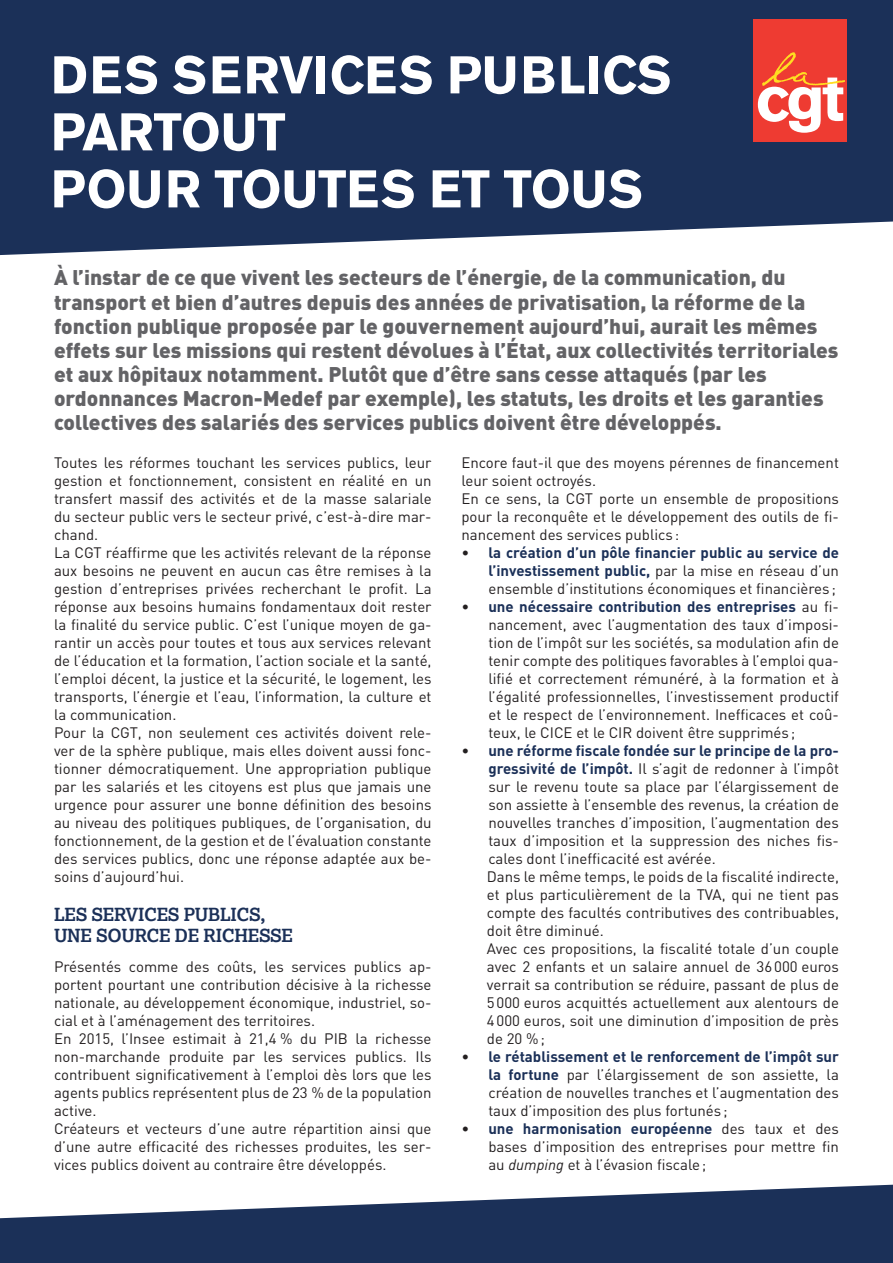
<style>
.page{position:relative;width:893px;height:1263px;background:#fff}
.page>*{position:absolute;margin:0;border:0;box-sizing:border-box;transform-origin:0 0}
.Titre_général{font:700 52.5px/57px "Akzidenz Grotesk BE";color:#fff;scale:.96 1}
.Chapo{font:900 21px/24px "DIN";color:#636366}
.Inter{font:700 18px/21.6px "Lexia";letter-spacing:-.02em;color:#1b3058}
.Texte{font:15px/18px "DIN";color:#231f20;text-align:justify}
.s1{font-weight:700;color:#1b3058}
.s2{font-style:italic}
</style>
<div class="page">
<svg style="left:0;top:0;width:893px;height:255px;background:#2a3e63"></svg>
<svg style="left:0;top:1185px;width:893px;height:78px;fill:#1b3058"></svg>
<div style="left:753px;top:20px;width:94px;height:122px;background:#ee3b32"></div>
<svg style="left:758px;top:52px;width:87px;height:81px"></svg>
<p class="Titre_général" style="left:51px;top:47px;width:648px">DES SERVICES PUBLICS<br>PARTOUT<br>POUR TOUTES ET TOUS</p>
<p class="Chapo" style="left:54px;top:265px;width:786px">À l’instar de ce que vivent les secteurs de l’énergie, de la communication, du transport et bien d’autres depuis des années de privatisation, la réforme de la fonction publique proposée par le gouvernement aujourd’hui, aurait les mêmes effets sur les missions qui restent dévolues à l’État, aux collectivités territoriales et aux hôpitaux notamment. Plutôt que d’être sans cesse attaqués (par les ordonnances Macron-Medef par exemple), les statuts, les droits et les garanties collectives des salariés des services publics doivent être développés.</p>
<p class="Texte" style="left:54px;top:453px;width:379px">Toutes les réformes touchant les services publics, leur gestion et fonctionnement, consistent en réalité en un transfert massif des activités et de la masse salariale du secteur public vers le secteur privé, c’est-à-dire mar&shy;chand.</p>
<p class="Texte" style="left:54px;top:543px;width:379px">La CGT réaffirme que les activités relevant de la réponse aux besoins ne peuvent en aucun cas être remises à la gestion d’entreprises privées recherchant le profit. La réponse aux besoins humains fondamentaux doit rester la finalité du service public. C’est l’unique moyen de ga&shy;rantir un accès pour toutes et tous aux services relevant de l’éducation et la formation, l’action sociale et la santé, l’emploi décent, la justice et la sécurité, le logement, les transports, l’énergie et l’eau, l’information, la culture et la communication.</p>
<p class="Texte" style="left:54px;top:723px;width:379px">Pour la CGT, non seulement ces activités doivent rele&shy;ver de la sphère publique, mais elles doivent aussi fonc&shy;tionner démocratiquement. Une appropriation publique par les salariés et les citoyens est plus que jamais une urgence pour assurer une bonne définition des besoins au niveau des politiques publiques, de l’organisation, du fonctionnement, de la gestion et de l’évaluation constante des services publics, donc une réponse adaptée aux be&shy;soins d’aujourd’hui.</p>
<p class="Inter" style="left:54px;top:903px;width:241px">LES SERVICES PUBLICS,<br>UNE SOURCE DE RICHESSE</p>
<p class="Texte" style="left:54px;top:957px;width:379px">Présentés comme des coûts, les services publics ap&shy;portent pourtant une contribution décisive à la richesse nationale, au développement économique, industriel, so&shy;cial et à l’aménagement des territoires.</p>
<p class="Texte" style="left:54px;top:1029px;width:379px">En 2015, l’Insee estimait à 21,4 % du PIB la richesse non-marchande produite par les services publics. Ils contribuent significativement à l’emploi dès lors que les agents publics représentent plus de 23 % de la population active.</p>
<p class="Texte" style="left:54px;top:1119px;width:379px">Créateurs et vecteurs d’une autre répartition ainsi que d’une autre efficacité des richesses produites, les ser&shy;vices publics doivent au contraire être développés.</p>
<p class="Texte" style="left:461px;top:453px;width:379px">Encore faut-il que des moyens pérennes de financement leur soient octroyés.</p>
<p class="Texte" style="left:461px;top:489px;width:379px">En ce sens, la CGT porte un ensemble de propositions pour la reconquête et le développement des outils de fi&shy;nancement des services publics :</p>
<p class="Texte" style="left:488px;top:543px;width:352px;text-indent:-27px">• <span class="s1">la création d’un pôle financier public au service de l’investissement public,</span> par la mise en réseau d’un ensemble d’institutions économiques et financières ;</p>
<p class="Texte" style="left:488px;top:597px;width:352px;text-indent:-27px">• <span class="s1">une nécessaire contribution des entreprises</span> au fi&shy;nancement, avec l’augmentation des taux d’imposi&shy;tion de l’impôt sur les sociétés, sa modulation afin de tenir compte des politiques favorables à l’emploi qua&shy;lifié et correctement rémunéré, à la formation et à l’égalité professionnelles, l’investissement productif et le respect de l’environnement. Inefficaces et coû&shy;teux, le CICE et le CIR doivent être supprimés ;</p>
<p class="Texte" style="left:488px;top:741px;width:352px;text-indent:-27px">• <span class="s1">une réforme fiscale fondée sur le principe de la pro&shy;gressivité de l’impôt.</span> Il s’agit de redonner à l’impôt sur le revenu toute sa place par l’élargissement de son assiette à l’ensemble des revenus, la création de nouvelles tranches d’imposition, l’augmentation des taux d’imposition et la suppression des niches fis&shy;cales dont l’inefficacité est avérée.</p>
<p class="Texte" style="left:487px;top:867px;width:354px">Dans le même temps, le poids de la fiscalité indirecte, et plus particulièrement de la TVA, qui ne tient pas compte des facultés contributives des contribuables, doit être diminué.</p>
<p class="Texte" style="left:487px;top:939px;width:354px">Avec ces propositions, la fiscalité totale d’un couple avec 2 enfants et un salaire annuel de 36000 euros verrait sa contribution se réduire, passant de plus de 5000 euros acquittés actuellement aux alentours de 4000 euros, soit une diminution d’imposition de près de 20 %;</p>
<p class="Texte" style="left:488px;top:1047px;width:352px;text-indent:-27px">• <span class="s1">le rétablissement et le renforcement de l’impôt sur la fortune</span> par l’élargissement de son assiette, la création de nouvelles tranches et l’augmentation des taux d’imposition des plus fortunés ;</p>
<p class="Texte" style="left:488px;top:1119px;width:352px;text-indent:-27px">• <span class="s1">une harmonisation européenne</span> des taux et des bases d’imposition des entreprises pour mettre fin au <span class="s2">dumping</span> et à l’évasion fiscale;</p>
</div>
